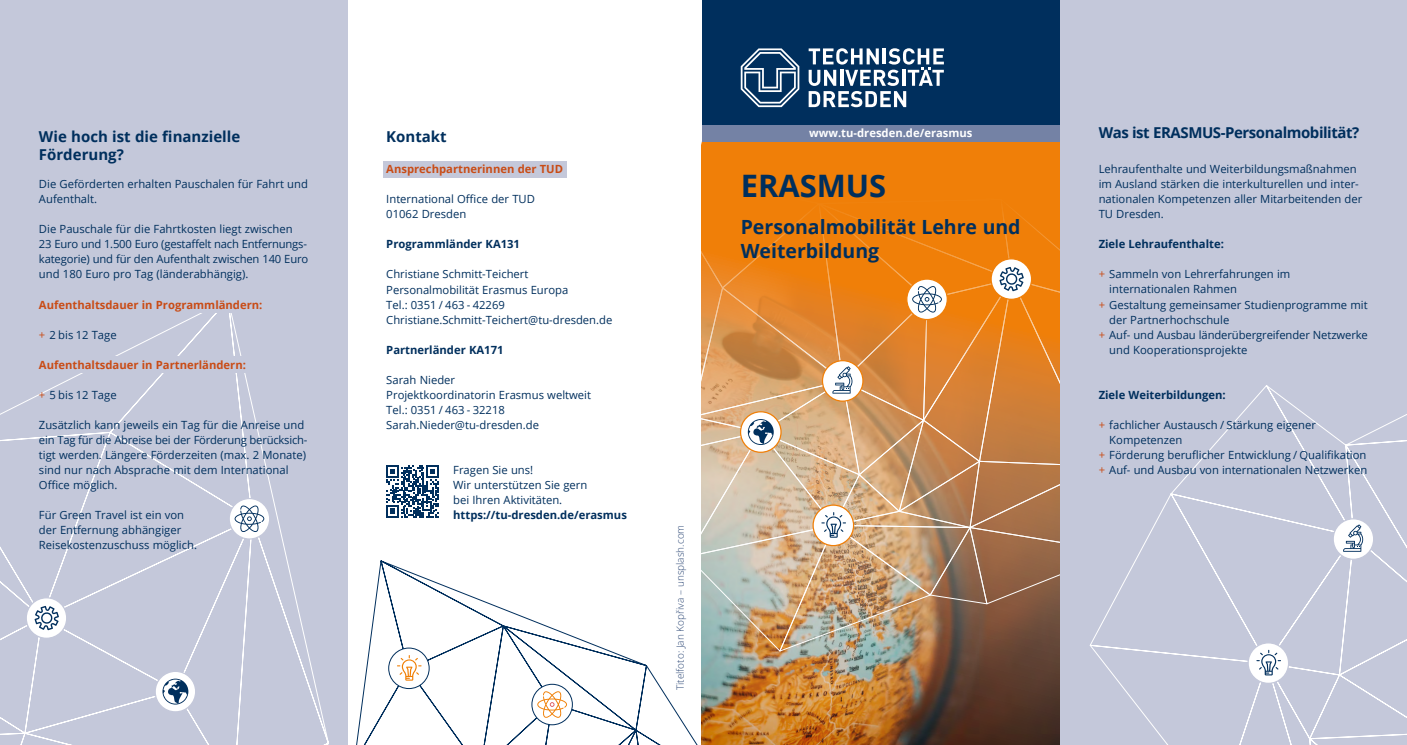
<style>
.page{position:relative;width:1407px;height:745px;background:#fff}
.page>*{position:absolute;margin:0;border:0;box-sizing:border-box;transform-origin:0 0}
.t1{font:700 30.88px "Open Sans";color:#002f5d}
.t2{font:700 19.5px/23.4px "Open Sans";color:#002f5d}
.t3{font:700 15px/18px "Open Sans";color:#002f5d}
.t4{font:700 15px "Open Sans";letter-spacing:-.03em;color:#002f5d}
.t5{font:11.25px/15px "Open Sans";color:#002f5d}
.t6{font:700 11.25px "Open Sans";color:#002f5d}
.t7{font:700 11.25px "Open Sans";color:#c94c16}
.t8{font:700 11.25px "Open Sans";color:#fff}
.t9{font:300 10px "Open Sans";color:#2f4a77}
.s1{color:#c94c16}
</style>
<div class="page">
<div style="left:1059px;top:0;width:348px;height:744px;background:#c4c8da"></div>
<svg style="left:1089px;top:385px;width:318px;height:359px"></svg>
<div style="left:0;top:0;width:347px;height:744px;background:#c4c8da"></div>
<svg style="left:0;top:313px;width:329px;height:431px"></svg>
<div style="left:383px;top:161px;width:184px;height:17px;background:#c4c8da"></div>
<svg style="left:386px;top:465px;width:53px;height:52px"></svg>
<div style="left:35px;top:356px;width:214px;height:17px;background:#c4c8da"></div>
<div style="left:1333px;top:518px;width:40px;height:41px;background:#fff;border-radius:50%"></div>
<div style="left:1332px;top:518px;width:42px;height:41px;border:1px solid #c4c8da;border-radius:50%"></div>
<svg style="left:1343px;top:524px;width:20px;height:27px"></svg>
<svg style="left:229px;top:498px;width:41px;height:40px"></svg>
<div style="left:229px;top:497px;width:41px;height:42px;border:1px solid #c4c8da;border-radius:50%"></div>
<svg style="left:235px;top:504px;width:29px;height:27px"></svg>
<svg style="left:1248px;top:642px;width:40px;height:41px"></svg>
<div style="left:1247px;top:641px;width:42px;height:42px;border:1px solid #c4c8da;border-radius:50%"></div>
<svg style="left:1256px;top:649px;width:25px;height:26px"></svg>
<div style="left:26px;top:597px;width:41px;height:41px;background:#fff;border-radius:50%"></div>
<div style="left:26px;top:596px;width:41px;height:42px;border:1px solid #c4c8da;border-radius:50%"></div>
<svg style="left:35px;top:605px;width:24px;height:25px"></svg>
<div style="left:155px;top:671px;width:41px;height:40px;background:#fff;border-radius:50%"></div>
<div style="left:155px;top:670px;width:41px;height:42px;border:1px solid #c4c8da;border-radius:50%"></div>
<svg style="left:162px;top:678px;width:26px;height:26px"></svg>
<svg style="left:347px;top:556px;width:355px;height:188px"></svg>
<svg style="left:389px;top:647px;width:40px;height:41px"></svg>
<div style="left:388px;top:647px;width:41px;height:41px;border:1px solid #002f5d;border-radius:50%"></div>
<svg style="left:397px;top:654px;width:24px;height:26px"></svg>
<svg style="left:532px;top:683px;width:40px;height:41px"></svg>
<div style="left:531px;top:683px;width:42px;height:41px;border:1px solid #002f5d;border-radius:50%"></div>
<svg style="left:537px;top:690px;width:30px;height:27px"></svg>
<img style="left:702px;top:142px;width:357px;height:602px">
<img style="left:702px;top:170px;width:357px;height:481px">
<div style="left:702px;top:124px;width:357px;height:18px;background:#7482a5"></div>
<div style="left:702px;top:0;width:357px;height:124px;background:#002f5d"></div>
<svg style="left:808px;top:48px;width:136px;height:59px"></svg>
<svg style="left:741px;top:48px;width:58px;height:59px"></svg>
<h3 class="t3" style="left:39px;top:127px;width:203px">Wie hoch ist die finanzielle<br>Förderung?</h3>
<p class="t5" style="left:39px;top:176px;width:270px">Die Geförderten erhalten Pauschalen für Fahrt und<br>Aufenthalt.</p>
<p class="t5" style="left:39px;top:221px;width:271px">Die Pauschale für die Fahrtkosten liegt zwischen<br>23 Euro und 1.500 Euro (gestaffelt nach Entfernungs&shy;kategorie) und für den Aufenthalt zwischen 140 Euro und 180 Euro pro Tag (länderabhängig).</p>
<p class="t7" style="left:39px;top:296px;width:225px">Aufenthaltsdauer in Programmländern:</p>
<p class="t5" style="left:39px;top:326px;width:79px"><span class="s1">+</span> 2 bis 12 Tage</p>
<p class="t7" style="left:39px;top:356px;width:208px">Aufenthaltsdauer in Partnerländern:</p>
<p class="t5" style="left:39px;top:386px;width:79px"><span class="s1">+</span> 5 bis 12 Tage</p>
<p class="t5" style="left:39px;top:416px;width:270px">Zusätzlich kann jeweils ein Tag für die Anreise und ein Tag für die Abreise bei der Förderung berücksich&shy;tigt werden. Längere Förderzeiten (max. 2 Monate) sind nur nach Absprache mit dem International Office möglich.</p>
<p class="t5" style="left:39px;top:506px;width:160px">Für Green Travel ist ein von der Entfernung abhängiger<br>Reisekostenzuschuss möglich.</p>
<h3 class="t3" style="left:386px;top:127px;width:62px">Kontakt</h3>
<p class="t7" style="left:386px;top:161px;width:178px">Ansprechpartnerinnen der TUD</p>
<p class="t5" style="left:386px;top:191px;width:150px">International Office der TUD<br>01062 Dresden</p>
<p class="t6" style="left:386px;top:236px;width:135px">Programmländer KA131</p>
<p class="t5" style="left:386px;top:266px;width:228px">Christiane Schmitt-Teichert Personalmobilität Erasmus Europa<br>Tel.: 0351 / 463 - 42269<br>Christiane.Schmitt-Teichert@tu-dresden.de</p>
<p class="t6" style="left:386px;top:341px;width:119px">Partnerländer KA171</p>
<p class="t5" style="left:386px;top:371px;width:206px">Sarah Nieder<br>Projektkoordinatorin Erasmus weltweit<br>Tel.: 0351 / 463 - 32218<br>Sarah.Nieder@tu-dresden.de</p>
<p class="t5" style="left:453px;top:461px;width:136px">Fragen Sie uns!<br>Wir unterstützen Sie gern bei Ihren Aktivitäten.</p>
<p class="t6" style="left:453px;top:506px;width:175px">https://tu-dresden.de/erasmus</p>
<p class="t9" style="left:673px;top:689px;width:167px;rotate:-90deg">Titelfoto: Jan Kopřiva – unsplash.com</p>
<p class="t8" style="left:809px;top:125px;width:165px">www.tu-dresden.de/erasmus</p>
<h1 class="t1" style="left:741px;top:164px;width:147px">ERASMUS</h1>
<h2 class="t2" style="left:741px;top:215px;width:281px">Personalmobilität Lehre und<br>Weiterbildung</h2>
<h3 class="t4" style="left:1098px;top:122px;width:262px">Was ist ERASMUS-Personalmobilität?</h3>
<p class="t5" style="left:1098px;top:161px;width:265px">Lehraufenthalte und Weiterbildungsmaßnahmen im Ausland stärken die interkulturellen und inter&shy;nationalen Kompetenzen aller Mitarbeitenden der TU Dresden.</p>
<p class="t6" style="left:1098px;top:236px;width:127px">Ziele Lehraufenthalte:</p>
<p class="t5" style="left:1098px;top:266px;width:193px"><span class="s1">+</span> Sammeln von Lehrerfahrungen im</p>
<p class="t5" style="left:1109px;top:281px;width:129px">internationalen Rahmen</p>
<p class="t5" style="left:1098px;top:296px;width:270px"><span class="s1">+</span> Gestaltung gemeinsamer Studienprogramme mit</p>
<p class="t5" style="left:1109px;top:311px;width:122px">der Partnerhochschule</p>
<p class="t5" style="left:1098px;top:326px;width:271px"><span class="s1">+</span> Auf- und Ausbau länderübergreifender Netzwerke</p>
<p class="t5" style="left:1109px;top:341px;width:139px">und Kooperationsprojekte</p>
<p class="t6" style="left:1098px;top:386px;width:128px">Ziele Weiterbildungen:</p>
<p class="t5" style="left:1098px;top:416px;width:219px"><span class="s1">+</span> fachlicher Austausch / Stärkung eigener</p>
<p class="t5" style="left:1109px;top:431px;width:75px">Kompetenzen</p>
<p class="t5" style="left:1098px;top:446px;width:269px"><span class="s1">+</span> Förderung beruflicher Entwicklung / Qualifikation</p>
<p class="t5" style="left:1098px;top:461px;width:270px"><span class="s1">+</span> Auf- und Ausbau von internationalen Netzwerken</p>
</div>
